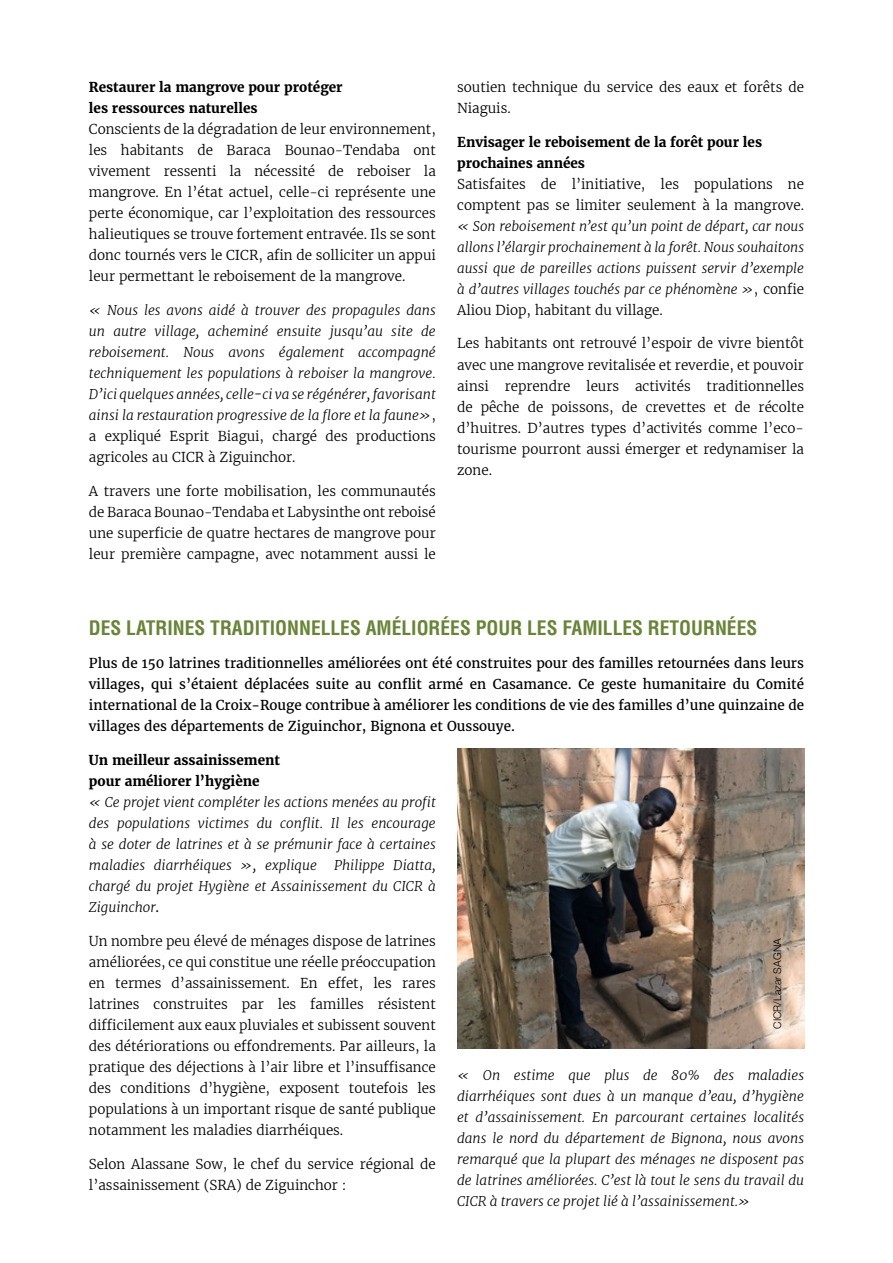
<style>
.page{position:relative;width:893px;height:1263px;background:#fff}
.page>*{position:absolute;margin:0;border:0;box-sizing:border-box;transform-origin:0 0}
.t1{font:700 condensed 19.5px "Helvetica LT Std";color:#698438}
.t2{font:300 13.5px/21px "Merriweather";color:#000;text-align:justify}
.t3{font:italic 300 13.5px/21px "Merriweather";color:#000;text-align:justify}
.t4{font:13.5px/21px "Merriweather";color:#000;text-align:justify}
.t5{font:700 13.5px/21px "Merriweather";color:#000}
.t6{font:300 10.5px "Helvetica Neue";color:#000}
.s1{font-style:normal}
.s2{font-weight:400}
</style>
<div class="page">
<img style="left:457px;top:748px;width:347px;height:301px">
<p class="t5" style="left:89px;top:77px;width:255px">Restaurer la mangrove pour protéger les ressources naturelles</p>
<p class="t2" style="left:89px;top:118px;width:348px">Conscients de la dégradation de leur environnement, les habitants de Baraca Bounao-Tendaba ont vivement ressenti la nécessité de reboiser la mangrove. En l’état actuel, celle-ci représente une perte économique, car l’exploitation des ressources halieutiques se trouve fortement entravée. Ils se sont donc tournés vers le CICR, afin de solliciter un appui leur permettant le reboisement de la mangrove.</p>
<p class="t3" style="left:89px;top:299px;width:348px">« Nous les avons aidé à trouver des propagules dans un autre village, acheminé ensuite jusqu’au site de reboisement. Nous avons également accompagné techniquement les populations à reboiser la mangrove.<br>D’ici quelques années, celle-ci va se régénérer, favorisant ainsi la restauration progressive de la flore et la faune»<span class="s1">, a expliqué Esprit Biagui, chargé des productions agricoles au CICR à Ziguinchor.</span></p>
<p class="t2" style="left:89px;top:480px;width:348px">A travers une forte mobilisation, les communautés de Baraca Bounao-Tendaba et Labysinthe ont reboisé une superficie de quatre hectares de mangrove pour leur première campagne, avec notamment aussi le</p>
<p class="t2" style="left:457px;top:76px;width:348px">soutien technique du service des eaux et forêts de<br>Niaguis.</p>
<p class="t5" style="left:457px;top:132px;width:306px">Envisager le reboisement de la forêt pour les prochaines années</p>
<p class="t2" style="left:457px;top:173px;width:348px">Satisfaites de l’initiative, les populations ne comptent pas se limiter seulement à la mangrove.</p>
<p class="t3" style="left:457px;top:215px;width:348px">« Son reboisement n’est qu’un point de départ, car nous allons l’élargir prochainement à la forêt. Nous souhaitons aussi que de pareilles actions puissent servir d’exemple à d’autres villages touchés par ce phénomène »<span class="s1">, confie Aliou Diop, habitant du village.</span></p>
<p class="t2" style="left:457px;top:333px;width:348px">Les habitants ont retrouvé l’espoir de vivre bientôt avec une mangrove revitalisée et reverdie, et pouvoir ainsi reprendre leurs activités traditionnelles de pêche de poissons, de crevettes et de récolte d’huitres. D’autres types d’activités comme l’eco&shy;tourisme pourront aussi émerger et redynamiser la zone.</p>
<h1 class="t1" style="left:89px;top:615px;width:670px">DES LATRINES TRADITIONNELLES AMÉLIORÉES POUR LES FAMILLES RETOURNÉES</h1>
<p class="t4" style="left:89px;top:653px;width:717px">Plus de 150 latrines traditionnelles améliorées ont été construites pour des familles retournées dans leurs villages, qui s’étaient déplacées suite au conflit armé en Casamance. Ce geste humanitaire du Comité international de la Croix-Rouge contribue à améliorer les conditions de vie des familles d’une quinzaine de villages des départements de Ziguinchor, Bignona et Oussouye.</p>
<p class="t5" style="left:89px;top:750px;width:193px">Un meilleur assainissement pour améliorer l’hygiène</p>
<p class="t3" style="left:89px;top:792px;width:348px">« Ce projet vient compléter les actions menées au profit des populations victimes du conflit. Il les encourage à se doter de latrines et à se prémunir face à certaines maladies diarrhéiques », explique</p>
<p class="t3" style="left:89px;top:855px;width:348px;text-indent:245px">Philippe Diatta, chargé du projet Hygiène et Assainissement du CICR à Ziguinchor<span class="s2">.</span></p>
<p class="t2" style="left:89px;top:930px;width:348px">Un nombre peu élevé de ménages dispose de latrines améliorées, ce qui constitue une réelle préoccupation en termes d’assainissement. En effet, les rares latrines construites par les familles résistent difficilement aux eaux pluviales et subissent souvent des détériorations ou effondrements. Par ailleurs, la pratique des déjections à l’air libre et l’insuffisance des conditions d’hygiène, exposent toutefois les populations à un important risque de santé publique notamment les maladies diarrhéiques.</p>
<p class="t2" style="left:89px;top:1153px;width:348px">Selon Alassane Sow, le chef du service régional de l’assainissement (SRA) de Ziguinchor :</p>
<p class="t6" style="left:769px;top:1029px;width:92px;rotate:-90deg">CICR/Lazar SAGNA</p>
<p class="t3" style="left:457px;top:1065px;width:348px">« On estime que plus de 80% des maladies diarrhéiques sont dues à un manque d’eau, d’hygiène et d’assainissement. En parcourant certaines localités dans le nord du département de Bignona, nous avons remarqué que la plupart des ménages ne disposent pas de latrines améliorées. C’est là tout le sens du travail du CICR à travers ce projet lié à l’assainissement.»</p>
</div>
